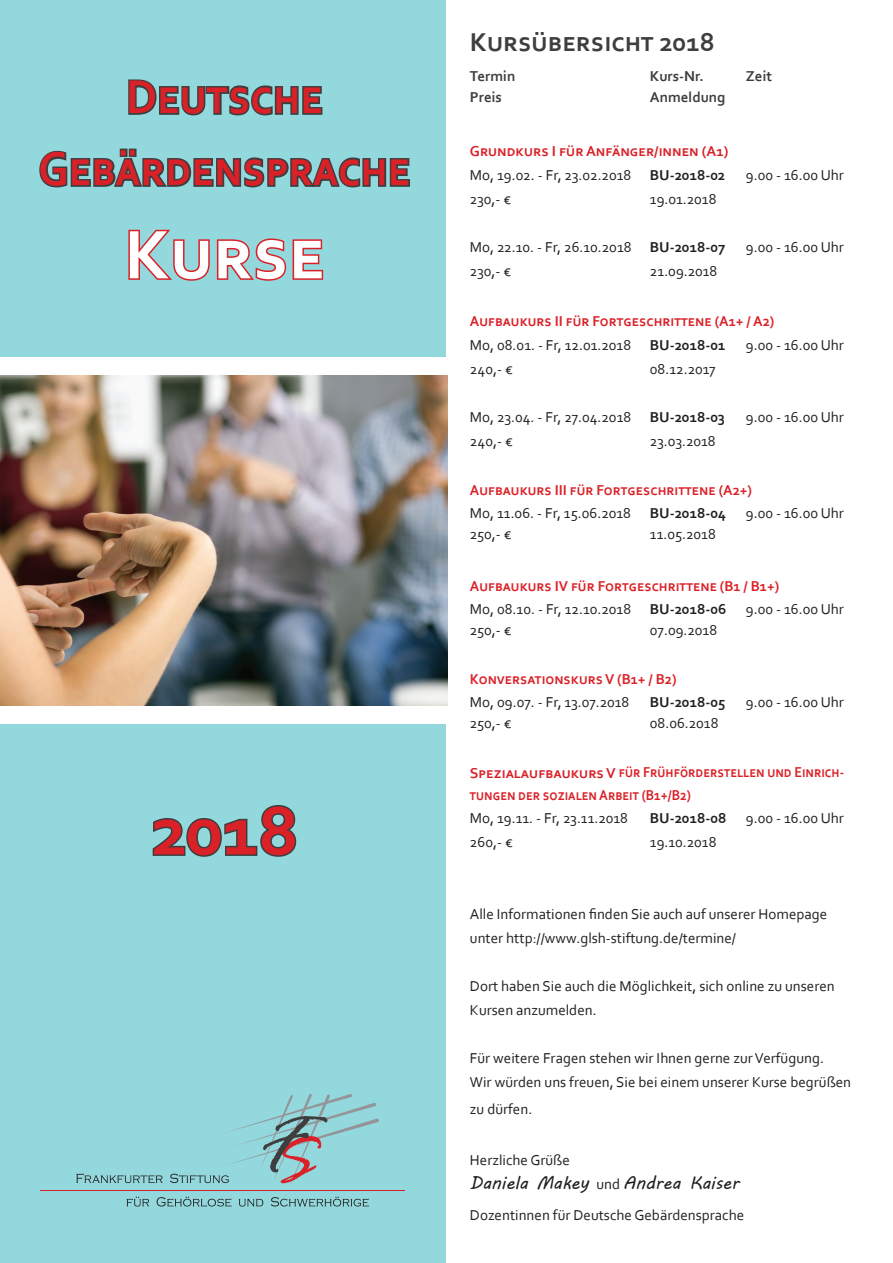
<style>
.page{position:relative;width:893px;height:1263px;background:#fff}
.page>*{position:absolute;margin:0;border:0;box-sizing:border-box;transform-origin:0 0}
.t1{font:700 72px "Corbel";color:#fff}
.t2{font:700 72px "Corbel";color:#da2128}
.t3{font:700 49.5px/72px "Corbel";color:#da2128;text-align:center;scale:.91 1}
.t4{font:700 27px "Corbel";color:#3e3e3f}
.t5{font:18px "MV Boli";color:#231f20}
.t6{font:15px/24px "Corbel";color:#231f20}
.t7{font:700 15px/22.5px "Corbel";color:#da2128}
.t8{font:700 15px "Corbel";color:#231f20}
.t9{font:700 15px "Corbel";color:#3e3e3f}
.s1{font-weight:700}
.s2{font-family:"Corbel";font-size:15px}
</style>
<div class="page">
<div style="left:0;top:0;width:488px;height:362px;background:#93d8dc"></div>
<div style="left:0;top:711px;width:488px;height:552px;background:#93d8dc"></div>
<svg style="left:128px;top:79px;width:195px;height:37px"></svg>
<svg style="left:39px;top:148px;width:371px;height:40px"></svg>
<svg style="left:128px;top:229px;width:196px;height:52px"></svg>
<svg style="left:152px;top:805px;width:145px;height:52px"></svg>
<hr style="left:40px;top:1190px;width:365px;height:1px;background:#da2128">
<svg style="left:76px;top:1094px;width:303px;height:113px"></svg>
<div style="left:447px;top:0;width:42px;height:1262px;background:#fff"></div>
<img style="left:0;top:375px;width:448px;height:331px">
<div style="left:0;top:357px;width:454px;height:18px;background:#fff"></div>
<div style="left:0;top:706px;width:461px;height:17px;background:#fff"></div>
<h2 class="t3" style="left:39px;top:60px;width:410px">Deutsche<br>Gebärdensprache</h2>
<h1 class="t1" style="left:124px;top:210px;width:202px">Kurse</h1>
<h1 class="t2" style="left:151px;top:786px;width:149px">2018</h1>
<h3 class="t4" style="left:470px;top:26px;width:246px">Kursübersicht 2018</h3>
<p class="t9" style="left:470px;top:67px;width:47px">Termin</p>
<p class="t9" style="left:650px;top:67px;width:55px">Kurs-Nr.</p>
<p class="t9" style="left:746px;top:67px;width:28px">Zeit</p>
<p class="t9" style="left:470px;top:88px;width:34px">Preis</p>
<p class="t9" style="left:650px;top:88px;width:77px">Anmeldung</p>
<p class="t7" style="left:470px;top:140px;width:260px">Grundkurs I für Anfänger/innen (A1)</p>
<p class="t6" style="left:470px;top:163px;width:163px">Mo, 19.02. - Fr, 23.02.2018</p>
<p class="t8" style="left:650px;top:166px;width:77px">BU-2018-02</p>
<p class="t6" style="left:746px;top:163px;width:99px">9.00 - 16.00 Uhr</p>
<p class="t6" style="left:470px;top:187px;width:43px">230,- €</p>
<p class="t6" style="left:650px;top:187px;width:68px">19.01.2018</p>
<p class="t6" style="left:470px;top:235px;width:257px">Mo, 22.10. - Fr, 26.10.2018 <span class="s1">BU-2018-07</span></p>
<p class="t6" style="left:746px;top:235px;width:99px">9.00 - 16.00 Uhr</p>
<p class="t6" style="left:470px;top:259px;width:43px">230,- €</p>
<p class="t6" style="left:650px;top:259px;width:69px">21.09.2018</p>
<p class="t7" style="left:470px;top:309px;width:306px">Aufbaukurs II für Fortgeschrittene (A1+ / A2)</p>
<p class="t6" style="left:470px;top:333px;width:163px">Mo, 08.01. - Fr, 12.01.2018</p>
<p class="t8" style="left:650px;top:336px;width:77px">BU-2018-01</p>
<p class="t6" style="left:746px;top:333px;width:99px">9.00 - 16.00 Uhr</p>
<p class="t6" style="left:470px;top:357px;width:44px">240,- €</p>
<p class="t6" style="left:650px;top:357px;width:67px">08.12.2017</p>
<p class="t6" style="left:470px;top:405px;width:163px">Mo, 23.04. - Fr, 27.04.2018</p>
<p class="t8" style="left:650px;top:408px;width:77px">BU-2018-03</p>
<p class="t6" style="left:746px;top:405px;width:99px">9.00 - 16.00 Uhr</p>
<p class="t6" style="left:470px;top:429px;width:44px">240,- €</p>
<p class="t6" style="left:650px;top:429px;width:67px">23.03.2018</p>
<p class="t7" style="left:470px;top:479px;width:284px">Aufbaukurs III für Fortgeschrittene (A2+)</p>
<p class="t6" style="left:470px;top:501px;width:162px">Mo, 11.06. - Fr, 15.06.2018</p>
<p class="t8" style="left:650px;top:504px;width:78px">BU-2018-04</p>
<p class="t6" style="left:746px;top:501px;width:99px">9.00 - 16.00 Uhr</p>
<p class="t6" style="left:470px;top:522px;width:43px">250,- €</p>
<p class="t6" style="left:650px;top:522px;width:67px">11.05.2018</p>
<p class="t7" style="left:470px;top:575px;width:311px">Aufbaukurs IV für Fortgeschrittene (B1 / B1+)</p>
<p class="t6" style="left:470px;top:597px;width:163px">Mo, 08.10. - Fr, 12.10.2018</p>
<p class="t8" style="left:650px;top:600px;width:78px">BU-2018-06</p>
<p class="t6" style="left:746px;top:597px;width:99px">9.00 - 16.00 Uhr</p>
<p class="t6" style="left:470px;top:618px;width:43px">250,- €</p>
<p class="t6" style="left:650px;top:618px;width:69px">07.09.2018</p>
<p class="t7" style="left:470px;top:668px;width:208px">Konversationskurs V (B1+ / B2)</p>
<p class="t6" style="left:470px;top:690px;width:161px">Mo, 09.07. - Fr, 13.07.2018</p>
<p class="t8" style="left:650px;top:693px;width:77px">BU-2018-05</p>
<p class="t6" style="left:746px;top:690px;width:99px">9.00 - 16.00 Uhr</p>
<p class="t6" style="left:470px;top:711px;width:43px">250,- €</p>
<p class="t6" style="left:650px;top:711px;width:70px">08.06.2018</p>
<p class="t7" style="left:470px;top:761px;width:376px">Spezialaufbaukurs V für Frühförderstellen und Einrich&shy;tungen der sozialen Arbeit (B1+/B2)</p>
<p class="t6" style="left:470px;top:805px;width:159px">Mo, 19.11. - Fr, 23.11.2018</p>
<p class="t8" style="left:650px;top:808px;width:78px">BU-2018-08</p>
<p class="t6" style="left:746px;top:805px;width:99px">9.00 - 16.00 Uhr</p>
<p class="t6" style="left:470px;top:829px;width:44px">260,- €</p>
<p class="t6" style="left:650px;top:829px;width:68px">19.10.2018</p>
<p class="t6" style="left:470px;top:901px;width:359px">Alle Informationen finden Sie auch auf unserer Homepage unter http://www.glsh-stiftung.de/termine/</p>
<p class="t6" style="left:470px;top:973px;width:366px">Dort haben Sie auch die Möglichkeit, sich online zu unseren<br>Kursen anzumelden.</p>
<p class="t6" style="left:470px;top:1045px;width:383px">Für weitere Fragen stehen wir Ihnen gerne zur Verfügung.<br>Wir würden uns freuen, Sie bei einem unserer Kurse begrüßen</p>
<p class="t6" style="left:470px;top:1096px;width:64px">zu dürfen.</p>
<p class="t6" style="left:470px;top:1147px;width:101px">Herzliche Grüße</p>
<p class="t5" style="left:470px;top:1170px;width:271px">Daniela Makey <span class="s2">und</span> Andrea Kaiser</p>
<p class="t6" style="left:470px;top:1203px;width:276px">Dozentinnen für Deutsche Gebärdensprache</p>
</div>
